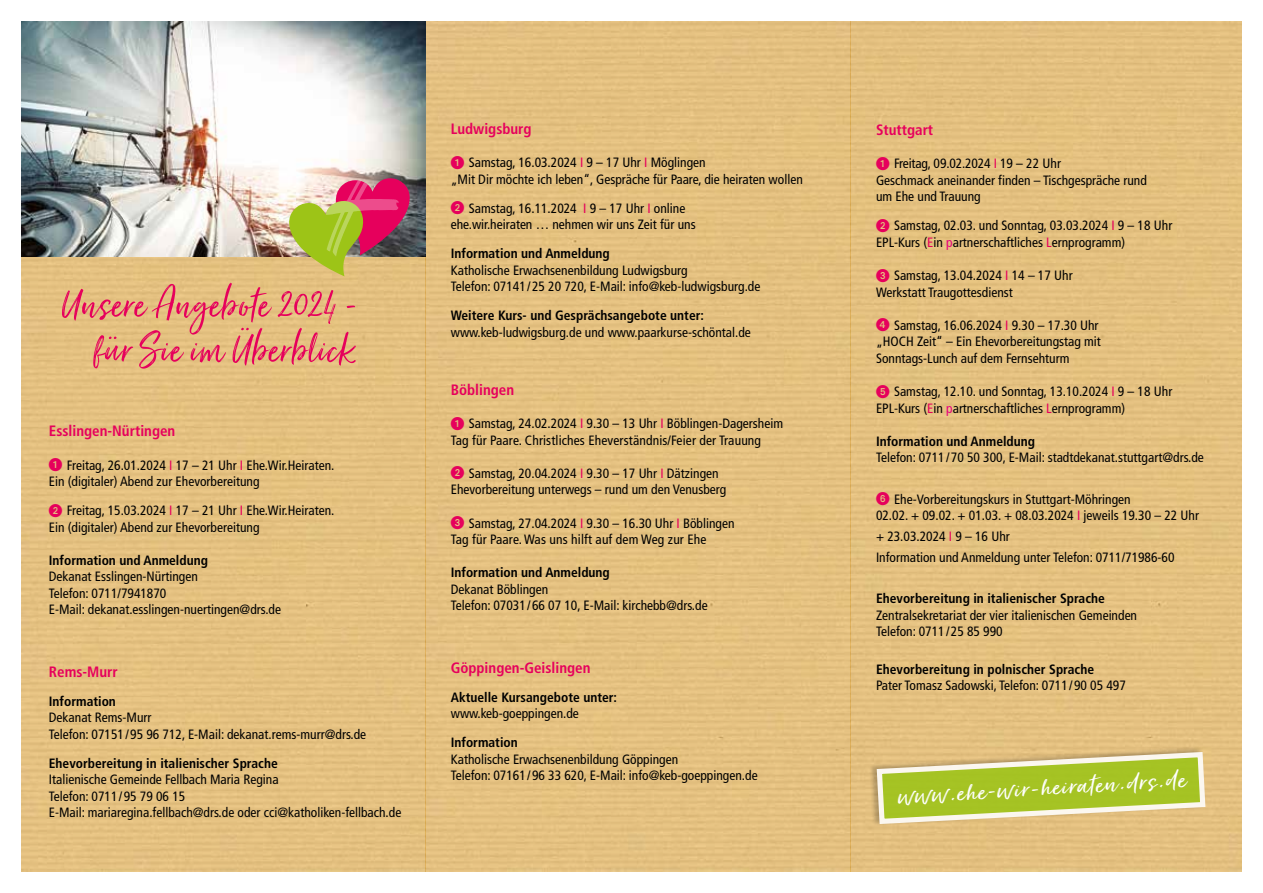
<style>
.page{position:relative;width:1263px;height:893px;background:#fff}
.page>*{position:absolute;margin:0;border:0;box-sizing:border-box;transform-origin:0 0}
.t1{font:51px/45px "Just Lovely";letter-spacing:.01em;color:#e6005c;text-align:center}
.t2{font:31.2px "Just Lovely";color:#fff;scale:1.21 1}
.t3{font:700 condensed 15px "Frutiger LT Std";color:#e6005c}
.t4{font:condensed 13.5px/16.5px "Frutiger";color:#000}
.t5{font:700 condensed 13.5px "Frutiger LT Std";color:#000}
.s1{font-family:"European Pi One";font-stretch:normal;color:#e6005c}
.s2{color:#e6005c}
.s3{color:#e5007d}
</style>
<div class="page">
<div style="left:21px;top:21px;width:1221px;height:851px;background:#e5c180"></div>
<img style="left:21px;top:21px;width:404px;height:235px">
<svg style="left:289px;top:178px;width:121px;height:98px;background:#c18c64"></svg>
<div style="left:869px;top:746px;width:337px;height:80px;background:#000;opacity:.27"></div>
<svg style="left:874px;top:749px;width:334px;height:78px;background:#c3c85c"></svg>
<h1 class="t1" style="left:62px;top:284px;width:297px">Unsere Angebote 2024 - für Sie im Überblick</h1>
<p class="t3" style="left:49px;top:422px;width:128px">Esslingen-Nürtingen</p>
<p class="t4" style="left:49px;top:457px;width:287px"><span class="s1">1</span> Freitag, 26.01.2024 <span class="s2">I</span> 17 – 21 Uhr <span class="s2">I</span> Ehe.Wir.Heiraten.<br>Ein (digitaler) Abend zur Ehevorbereitung</p>
<p class="t4" style="left:49px;top:502px;width:287px"><span class="s1">2</span> Freitag, 15.03.2024 <span class="s2">I</span> 17 – 21 Uhr <span class="s2">I</span> Ehe.Wir.Heiraten.<br>Ein (digitaler) Abend zur Ehevorbereitung</p>
<p class="t5" style="left:49px;top:552px;width:161px">Information und Anmeldung</p>
<p class="t4" style="left:49px;top:569px;width:234px">Dekanat Esslingen-Nürtingen<br>Telefon: 0711/7941870<br>E-Mail: dekanat.esslingen-nuertingen@drs.de</p>
<p class="t3" style="left:49px;top:663px;width:70px">Rems-Murr</p>
<p class="t5" style="left:49px;top:693px;width:69px">Information</p>
<p class="t4" style="left:49px;top:709px;width:319px">Dekanat Rems-Murr<br>Telefon: 07151/95 96 712, E-Mail: dekanat.rems-murr@drs.de</p>
<p class="t5" style="left:49px;top:755px;width:230px">Ehevorbereitung in italienischer Sprache</p>
<p class="t4" style="left:49px;top:771px;width:354px">Italienische Gemeinde Fellbach Maria Regina<br>Telefon: 0711/95 79 06 15<br>E-Mail: mariaregina.fellbach@drs.de oder cci@katholiken-fellbach.de</p>
<p class="t3" style="left:451px;top:120px;width:82px">Ludwigsburg</p>
<p class="t4" style="left:451px;top:154px;width:354px"><span class="s1">1</span> Samstag, 16.03.2024 <span class="s2">I</span> 9 – 17 Uhr <span class="s2">I</span> Möglingen<br>„Mit Dir möchte ich leben“, Gespräche für Paare, die heiraten wollen</p>
<p class="t4" style="left:451px;top:200px;width:246px"><span class="s1">2</span> Samstag, 16.11.2024 <span class="s2">I</span> 9 – 17 Uhr <span class="s2">I</span> online ehe.wir.heiraten … nehmen wir uns Zeit für uns</p>
<p class="t5" style="left:451px;top:246px;width:161px">Information und Anmeldung</p>
<p class="t4" style="left:451px;top:262px;width:311px">Katholische Erwachsenenbildung Ludwigsburg<br>Telefon: 07141/25 20 720, E-Mail: info@keb-ludwigsburg.de</p>
<p class="t5" style="left:451px;top:308px;width:255px">Weitere Kurs- und Gesprächsangebote unter:</p>
<p class="t4" style="left:451px;top:324px;width:302px">www.keb-ludwigsburg.de und www.paarkurse-schöntal.de</p>
<p class="t3" style="left:451px;top:381px;width:65px">Böblingen</p>
<p class="t4" style="left:451px;top:415px;width:334px"><span class="s1">1</span> Samstag, 24.02.2024 <span class="s2">I</span> 9.30 – 13 Uhr <span class="s2">I</span> Böblingen-Dagersheim<br>Tag für Paare. Christliches Eheverständnis/Feier der Trauung</p>
<p class="t4" style="left:451px;top:465px;width:277px"><span class="s1">2</span> Samstag, 20.04.2024 <span class="s2">I</span> 9.30 – 17 Uhr <span class="s2">I</span> Dätzingen<br>Ehevorbereitung unterwegs – rund um den Venusberg</p>
<p class="t4" style="left:451px;top:515px;width:285px"><span class="s1">3</span> Samstag, 27.04.2024 <span class="s2">I</span> 9.30 – 16.30 Uhr <span class="s2">I</span> Böblingen<br>Tag für Paare. Was uns hilft auf dem Weg zur Ehe</p>
<p class="t5" style="left:451px;top:565px;width:161px">Information und Anmeldung</p>
<p class="t4" style="left:451px;top:581px;width:258px">Dekanat Böblingen<br>Telefon: 07031/66 07 10, E-Mail: kirchebb@drs.de</p>
<p class="t3" style="left:451px;top:658px;width:141px">Göppingen-Geislingen</p>
<p class="t5" style="left:451px;top:689px;width:168px">Aktuelle Kursangebote unter:</p>
<p class="t4" style="left:451px;top:705px;width:130px">www.keb-goeppingen.de</p>
<p class="t5" style="left:451px;top:734px;width:69px">Information</p>
<p class="t4" style="left:451px;top:751px;width:308px">Katholische Erwachsenenbildung Göppingen<br>Telefon: 07161/96 33 620, E-Mail: info@keb-goeppingen.de</p>
<p class="t3" style="left:876px;top:121px;width:59px">Stuttgart</p>
<p class="t4" style="left:876px;top:155px;width:272px"><span class="s1">1</span> Freitag, 09.02.2024 <span class="s2">I</span> 19 – 22 Uhr<br>Geschmack aneinander finden – Tischgespräche rund um Ehe und Trauung</p>
<p class="t4" style="left:876px;top:217px;width:298px"><span class="s1">2</span> Samstag, 02.03. und Sonntag, 03.03.2024 <span class="s2">I</span> 9 – 18 Uhr<br>EPL-Kurs (<span class="s2">E</span>in <span class="s3">p</span>artnerschaftliches <span class="s2">L</span>ernprogramm)</p>
<p class="t4" style="left:876px;top:267px;width:198px"><span class="s1">3</span> Samstag, 13.04.2024 <span class="s2">I</span> 14 – 17 Uhr<br>Werkstatt Traugottesdienst</p>
<p class="t4" style="left:876px;top:317px;width:226px"><span class="s1">4</span> Samstag, 16.06.2024 <span class="s2">I</span> 9.30 – 17.30 Uhr „HOCH Zeit“ – Ein Ehevorbereitungstag mit<br>Sonntags-Lunch auf dem Fernsehturm</p>
<p class="t4" style="left:876px;top:383px;width:298px"><span class="s1">5</span> Samstag, 12.10. und Sonntag, 13.10.2024 <span class="s2">I</span> 9 – 18 Uhr<br>EPL-Kurs (<span class="s2">E</span>in <span class="s3">p</span>artnerschaftliches <span class="s2">L</span>ernprogramm)</p>
<p class="t5" style="left:876px;top:433px;width:161px">Information und Anmeldung</p>
<p class="t4" style="left:876px;top:449px;width:329px">Telefon: 0711/70 50 300, E-Mail: stadtdekanat.stuttgart@drs.de</p>
<p class="t4" style="left:876px;top:491px;width:325px"><span class="s1">6</span> Ehe-Vorbereitungskurs in Stuttgart-Möhringen<br>02.02. + 09.02. + 01.03. + 08.03.2024 <span class="s2">I</span> jeweils 19.30 – 22 Uhr</p>
<p class="t4" style="left:876px;top:526px;width:300px;line-height:20.7px">+ 23.03.2024 <span class="s2">I</span> 9 – 16 Uhr<br>Information und Anmeldung unter Telefon: 0711/71986-60</p>
<p class="t5" style="left:876px;top:591px;width:230px">Ehevorbereitung in italienischer Sprache</p>
<p class="t4" style="left:876px;top:607px;width:263px">Zentralsekretariat der vier italienischen Gemeinden<br>Telefon: 0711/25 85 990</p>
<p class="t5" style="left:876px;top:661px;width:220px">Ehevorbereitung in polnischer Sprache</p>
<p class="t4" style="left:876px;top:677px;width:251px">Pater Tomasz Sadowski, Telefon: 0711/90 05 497</p>
<h2 class="t2" style="left:897px;top:779px;width:240px;rotate:-4deg">www.ehe-wir-heiraten.drs.de</h2>
</div>
